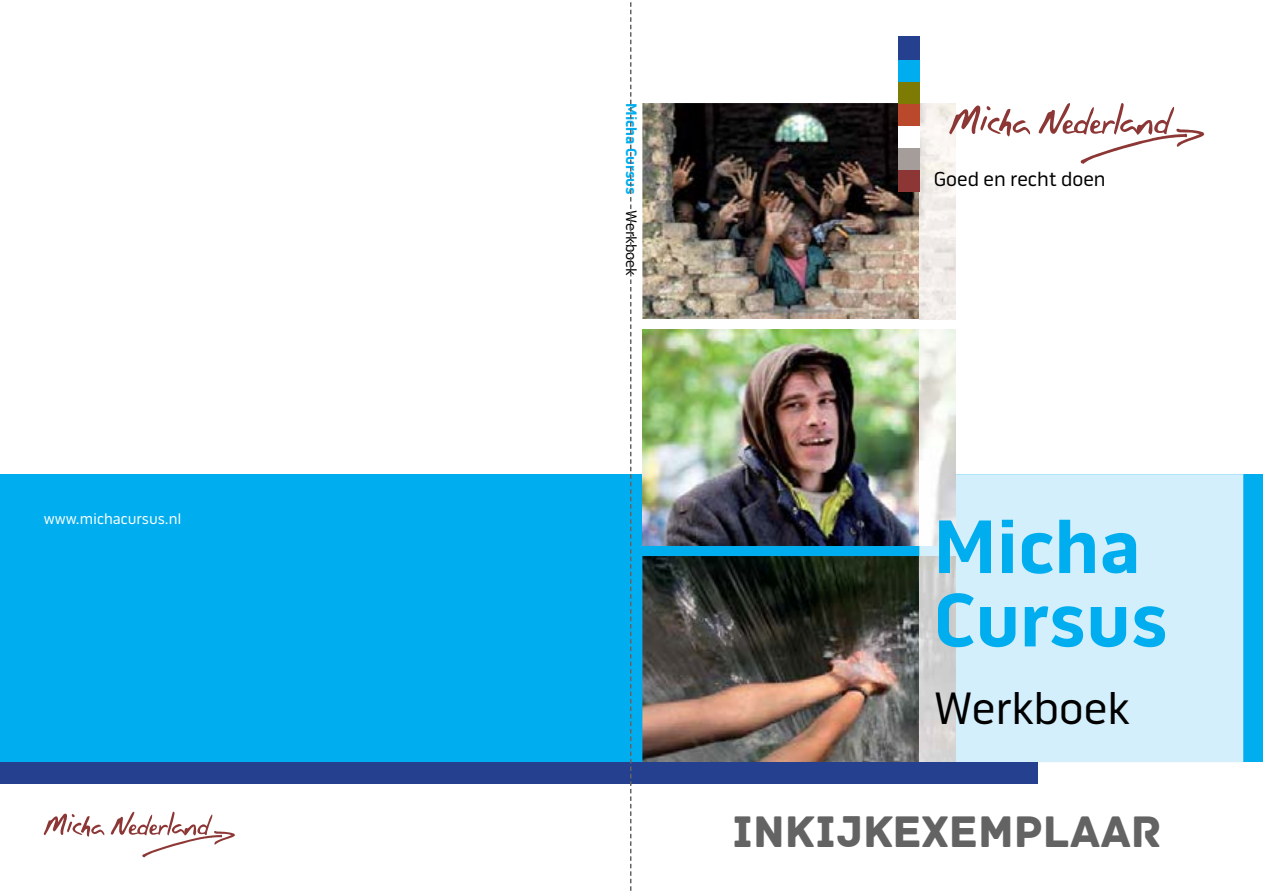
<style>
.page{position:relative;width:1263px;height:893px;background:#fff}
.page>*{position:absolute;margin:0;border:0;box-sizing:border-box;transform-origin:0 0}
.t1{font:700 77.25px/73.3px "Pill Gothic OTC600 mg";color:#00aeef}
.t2{font:46.5px "Archive";color:#646363}
.t3{font:46.35px "Pill Gothic 600 mg";color:#000}
.t4{font:20.55px "Pill Gothic OTC600 mg";color:#000}
.t5{font:700 15.45px "Pill Gothic OTC600 mg";color:#00aeef}
.t6{font:15.45px "Pill Gothic OTC600 mg";color:#fff}
.s1{font-family:"Pill Gothic 600 mg";font-weight:400;color:#000}
</style>
<div class="page">
<div style="left:0;top:474px;width:1263px;height:288px;background:#00aeef"></div>
<img style="left:642px;top:103px;width:277px;height:216px">
<img style="left:642px;top:330px;width:277px;height:215px">
<img style="left:642px;top:556px;width:277px;height:206px">
<svg style="left:919px;top:103px;width:286px;height:371px"></svg>
<div style="left:919px;top:474px;width:324px;height:288px;background:#d4effc"></div>
<img style="left:919px;top:103px;width:36px;height:216px">
<img style="left:919px;top:556px;width:36px;height:206px">
<div style="left:0;top:762px;width:1037px;height:21px;background:#25408e"></div>
<div style="left:898px;top:36px;width:22px;height:25px;background:#25408e"></div>
<div style="left:898px;top:61px;width:22px;height:21px;background:#00aeef"></div>
<div style="left:898px;top:82px;width:22px;height:22px;background:#7e7b04"></div>
<div style="left:898px;top:104px;width:22px;height:22px;background:#ba482b"></div>
<div style="left:898px;top:126px;width:22px;height:22px;background:#fff"></div>
<div style="left:898px;top:148px;width:22px;height:22px;background:#a59d99"></div>
<div style="left:898px;top:170px;width:22px;height:21px;background:#8c3735"></div>
<svg style="left:949px;top:105px;width:81px;height:31px"></svg>
<svg style="left:1038px;top:103px;width:166px;height:61px"></svg>
<svg style="left:44px;top:813px;width:60px;height:24px"></svg>
<svg style="left:111px;top:812px;width:124px;height:45px"></svg>
<svg style="left:630px;top:2px;width:1px;height:889px"></svg>
<p class="t6" style="left:44px;top:510px;width:139px">www.michacursus.nl</p>
<p class="t5" style="left:641px;top:103px;width:174px;rotate:90deg">Micha Cursus <span class="s1">Werkboek</span></p>
<h3 class="t4" style="left:934px;top:167px;width:173px">Goed en recht doen</h3>
<h1 class="t1" style="left:934px;top:511px;width:236px">Micha<br>Cursus</h1>
<h3 class="t3" style="left:934px;top:681px;width:197px">Werkboek</h3>
<h2 class="t2" style="left:733px;top:804px;width:431px">INKIJKEXEMPLAAR</h2>
</div>
